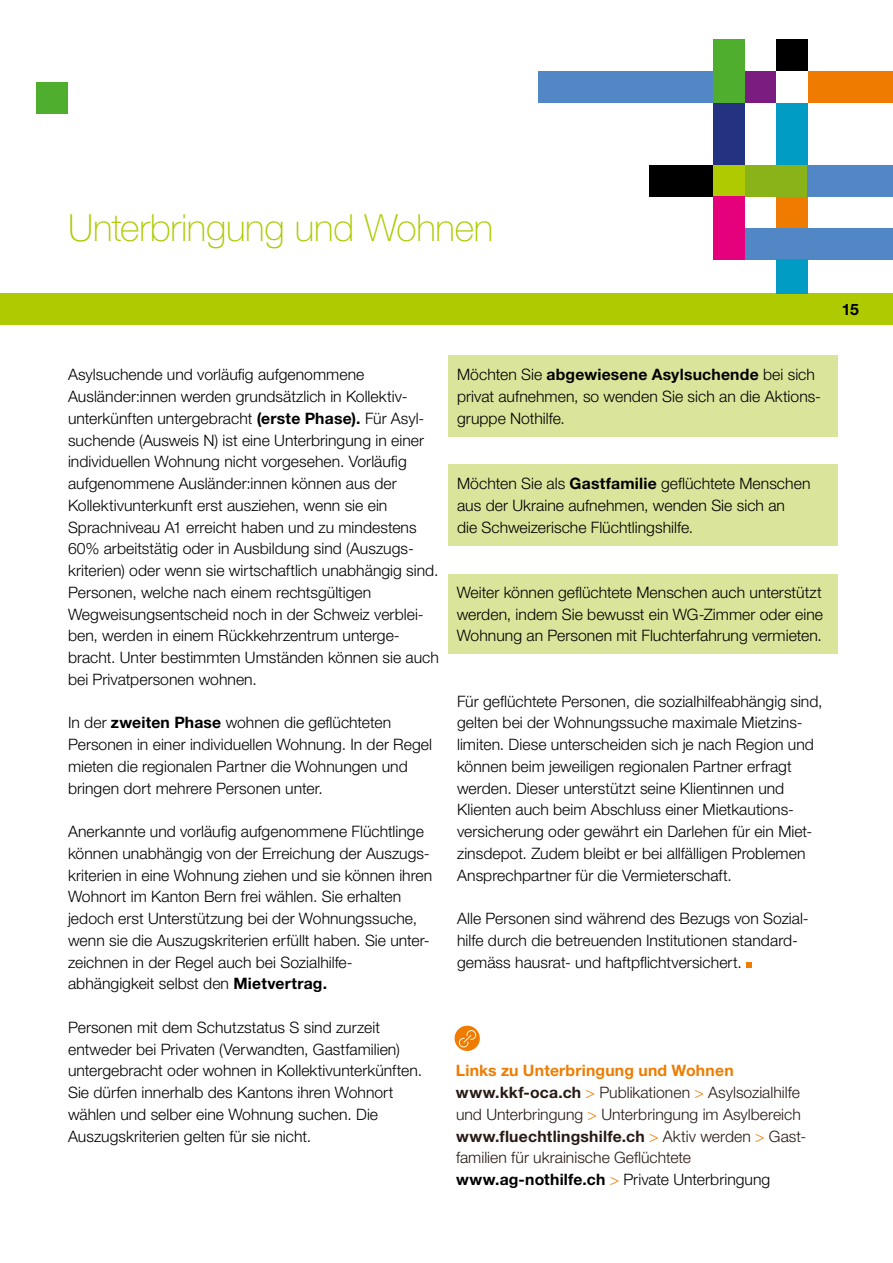
<style>
.page{position:relative;width:893px;height:1263px;background:#fff}
.page>*{position:absolute;margin:0;border:0;box-sizing:border-box;transform-origin:0 0}
.t1{font:100 37.5px "Helvetica Neue LT Pro";letter-spacing:-.005em;color:#afca00}
.t2{font:300 15.75px/21.8px "Helvetica Neue LT Pro";letter-spacing:.005em;color:#000}
.t3{font:300 15.75px/21.8px "Helvetica Neue LT Pro";color:#281a14}
.t4{font:700 15.75px "Helvetica Neue LT Pro";color:#000}
.s1{font-weight:700}
.s2{font-weight:700;color:#ef7c00}
.s3{color:#ef7c00}
.s4{font-weight:700;color:#000}
.s5{color:#000}
</style>
<div class="page">
<div style="left:0;top:293px;width:893px;height:31px;background:#afca00"></div>
<div style="left:538px;top:71px;width:175px;height:31px;background:#5287c6"></div>
<div style="left:776px;top:101px;width:32px;height:64px;background:#009cc4"></div>
<div style="left:745px;top:228px;width:148px;height:32px;background:#5287c6"></div>
<div style="left:776px;top:39px;width:32px;height:32px;background:#000"></div>
<div style="left:808px;top:71px;width:85px;height:31px;background:#ef7c00"></div>
<div style="left:744px;top:71px;width:32px;height:31px;background:#7b1c81"></div>
<div style="left:776px;top:71px;width:32px;height:31px;background:#fff"></div>
<div style="left:776px;top:196px;width:32px;height:32px;background:#ef7c00"></div>
<div style="left:649px;top:165px;width:64px;height:32px;background:#000"></div>
<div style="left:744px;top:165px;width:64px;height:32px;background:#89b319"></div>
<div style="left:808px;top:165px;width:85px;height:32px;background:#5287c6"></div>
<div style="left:713px;top:165px;width:32px;height:32px;background:#afca00"></div>
<div style="left:36px;top:82px;width:32px;height:32px;background:#50ae2f"></div>
<div style="left:776px;top:259px;width:32px;height:34px;background:#009cc4"></div>
<div style="left:713px;top:101px;width:32px;height:64px;background:#243282"></div>
<div style="left:713px;top:196px;width:32px;height:64px;background:#e5007c"></div>
<div style="left:713px;top:39px;width:32px;height:63px;background:#50ae2f"></div>
<div style="left:449px;top:464px;width:389px;height:82px;background:#dae49a"></div>
<div style="left:449px;top:355px;width:389px;height:81px;background:#dae49a"></div>
<div style="left:449px;top:574px;width:389px;height:80px;background:#dae49a"></div>
<svg style="left:454px;top:1025px;width:27px;height:27px"></svg>
<div style="left:453px;top:1024px;width:29px;height:29px;border:2px solid #fff;border-radius:50%"></div>
<svg style="left:459px;top:1030px;width:17px;height:17px"></svg>
<svg style="left:746px;top:962px;width:6px;height:6px"></svg>
<h1 class="t1" style="left:68px;top:206px;width:427px">Unterbringung und Wohnen</h1>
<p class="t4" style="left:842px;top:299px;width:18px">15</p>
<p class="t2" style="left:68px;top:363px;width:372px">Asylsuchende und vorläufig aufgenommene Ausländer:innen werden grundsätzlich in Kollektiv&shy;unterkünften untergebracht <span class="s1">(erste Phase).</span> Für Asyl&shy;suchende (Ausweis N) ist eine Unterbringung in einer individuellen Wohnung nicht vorgesehen. Vorläufig aufgenommene Ausländer:innen können aus der Kollektivunterkunft erst ausziehen, wenn sie ein Sprachniveau A1 erreicht haben und zu mindestens 60% arbeitstätig oder in Ausbildung sind (Auszugs&shy;kriterien) oder wenn sie wirtschaftlich unabhängig sind.<br>Personen, welche nach einem rechtsgültigen Wegweisungsentscheid noch in der Schweiz verblei&shy;ben, werden in einem Rückkehrzentrum unterge&shy;bracht. Unter bestimmten Umständen können sie auch bei Privatpersonen wohnen.</p>
<p class="t2" style="left:68px;top:711px;width:366px">In der <span class="s1">zweiten Phase</span> wohnen die geflüchteten Personen in einer individuellen Wohnung. In der Regel mieten die regionalen Partner die Wohnungen und bringen dort mehrere Personen unter.</p>
<p class="t2" style="left:68px;top:820px;width:366px">Anerkannte und vorläufig aufgenommene Flüchtlinge können unabhängig von der Erreichung der Auszugs&shy;kriterien in eine Wohnung ziehen und sie können ihren Wohnort im Kanton Bern frei wählen. Sie erhalten jedoch erst Unterstützung bei der Wohnungssuche, wenn sie die Auszugskriterien erfüllt haben. Sie unter&shy;zeichnen in der Regel auch bei Sozialhilfe&shy;abhängigkeit selbst den <span class="s1">Mietvertrag.</span></p>
<p class="t2" style="left:68px;top:1016px;width:356px">Personen mit dem Schutzstatus S sind zurzeit entweder bei Privaten (Verwandten, Gastfamilien) untergebracht oder wohnen in Kollektivunterkünften.<br>Sie dürfen innerhalb des Kantons ihren Wohnort wählen und selber eine Wohnung suchen. Die Auszugskriterien gelten für sie nicht.</p>
<p class="t2" style="left:457px;top:363px;width:365px">Möchten Sie <span class="s1">abgewiesene Asylsuchende</span> bei sich privat aufnehmen, so wenden Sie sich an die Aktions&shy;gruppe Nothilfe.</p>
<p class="t2" style="left:457px;top:472px;width:355px">Möchten Sie als <span class="s1">Gastfamilie</span> geflüchtete Menschen aus der Ukraine aufnehmen, wenden Sie sich an<br>die Schweizerische Flüchtlingshilfe.</p>
<p class="t2" style="left:457px;top:581px;width:368px;text-align:justify">Weiter können geflüchtete Menschen auch unterstützt werden, indem Sie bewusst ein WG-Zimmer oder eine Wohnung an Personen mit Fluchterfahrung vermieten.</p>
<p class="t2" style="left:457px;top:690px;width:367px">Für geflüchtete Personen, die sozialhilfeabhängig sind, gelten bei der Wohnungssuche maximale Mietzins&shy;limiten. Diese unterscheiden sich je nach Region und können beim jeweiligen regionalen Partner erfragt werden. Dieser unterstützt seine Klientinnen und Klienten auch beim Abschluss einer Mietkautions&shy;versicherung oder gewährt ein Darlehen für ein Miet&shy;zinsdepot. Zudem bleibt er bei allfälligen Problemen Ansprechpartner für die Vermieterschaft.</p>
<p class="t2" style="left:457px;top:907px;width:353px">Alle Personen sind während des Bezugs von Sozial&shy;hilfe durch die betreuenden Institutionen standard&shy;gemäss hausrat- und haftpflichtversichert.</p>
<p class="t3" style="left:456px;top:1059px;width:352px"><span class="s2">Links zu Unterbringung und Wohnen </span><span class="s1">www.kkf-oca.ch</span> <span class="s3">&gt;</span> Publikationen <span class="s3">&gt;</span> Asylsozialhilfe und Unterbringung <span class="s3">&gt;</span> Unterbringung im Asylbereich <span class="s1">www.fluechtlingshilfe.ch</span> <span class="s3">&gt;</span> Aktiv werden <span class="s3">&gt;</span> Gast&shy;familien für ukrainische Geflüchtete <span class="s4">www.ag-nothilfe.ch</span> <span class="s3">&gt;</span> <span class="s5">Private Unterbringung</span></p>
</div>
